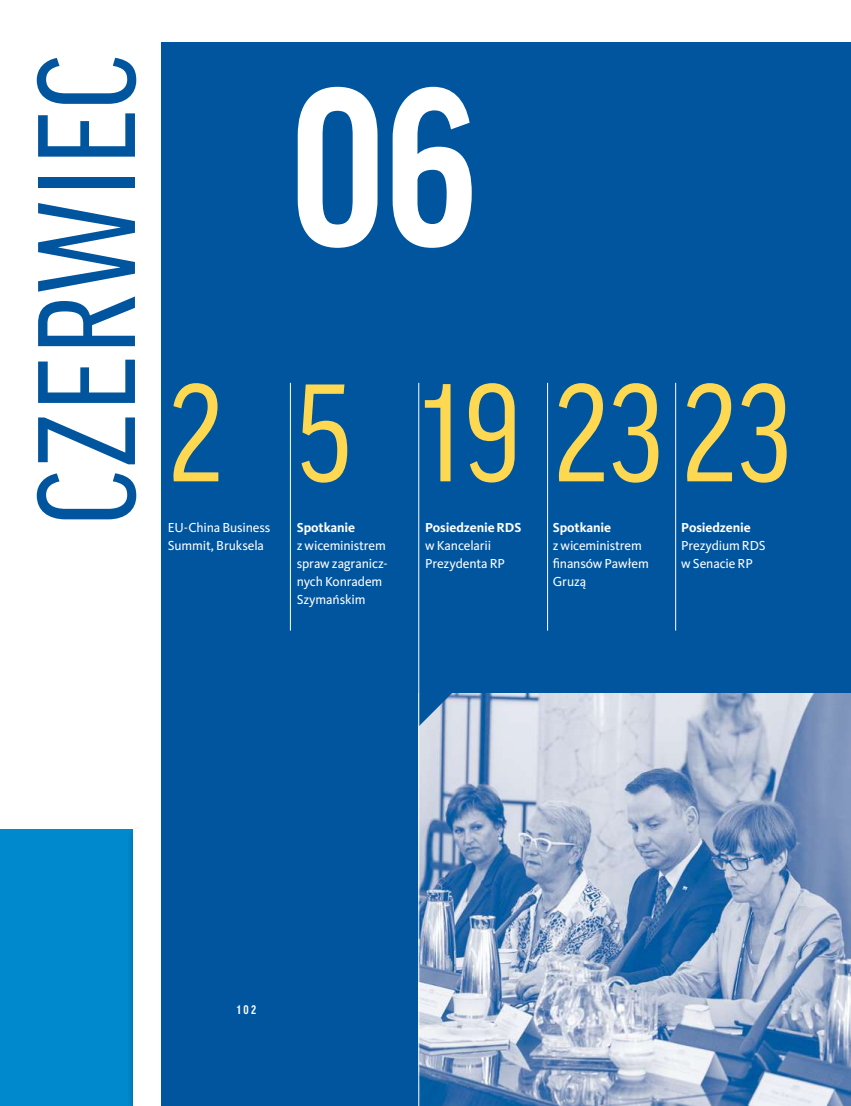
<style>
.page{position:relative;width:851px;height:1106px;background:#fff}
.page>*{position:absolute;margin:0;border:0;box-sizing:border-box;transform-origin:0 0}
.t1{font:700 condensed 216px "Good Pro";color:#fff}
.t2{font:133.5px "Good Pro Cond News";color:#ffd851}
.t3{font:133.5px "Good Pro Cond News";letter-spacing:.01em;color:#00559f}
.t4{font:13.5px/18px "Kievit Pro";letter-spacing:-.01em;color:#fff}
.t5{font:700 13.5px "Kievit Pro";letter-spacing:-.01em;color:#fff}
.t6{font:700 condensed 12px "Good OT";color:#fff}
</style>
<div class="page">
<div style="left:0;top:829px;width:133px;height:277px;background:#0089cd"></div>
<div style="left:127px;top:825px;width:37px;height:281px;background:#000;opacity:.25"></div>
<div style="left:133px;top:829px;width:28px;height:277px;background:#fff"></div>
<div style="left:139px;top:0;width:96px;height:1106px;background:#fff"></div>
<div style="left:162px;top:43px;width:688px;height:1063px;background:#00559f"></div>
<hr style="left:675px;top:383px;width:1px;height:247px;background:#fff">
<img style="left:419px;top:693px;width:431px;height:413px">
<svg style="left:419px;top:692px;width:33px;height:34px"></svg>
<hr style="left:547px;top:383px;width:1px;height:247px;background:#fff">
<hr style="left:290px;top:383px;width:1px;height:247px;background:#fff">
<hr style="left:418px;top:383px;width:1px;height:723px;background:#fff">
<h2 class="t3" style="left:12px;top:525px;width:473px;rotate:-90deg">CZERWIEC</h2>
<h1 class="t1" style="left:290px;top:48px;width:189px">06</h1>
<h2 class="t2" style="left:167px;top:358px;width:625px">2 5 192323</h2>
<p class="t4" style="left:168px;top:518px;width:104px">EU-China Business<br>Summit, Bruksela</p>
<p class="t5" style="left:297px;top:519px;width:60px">Spotkanie</p>
<p class="t4" style="left:297px;top:536px;width:92px">z wiceministrem spraw zagranicz&shy;nych Konradem<br>Szymańskim</p>
<p class="t5" style="left:425px;top:519px;width:98px">Posiedzenie RDS</p>
<p class="t4" style="left:425px;top:536px;width:81px">w Kancelarii<br>Prezydenta RP</p>
<p class="t5" style="left:552px;top:519px;width:60px">Spotkanie</p>
<p class="t4" style="left:552px;top:536px;width:98px">z wiceministrem finansów Pawłem<br>Gruzą</p>
<p class="t5" style="left:681px;top:519px;width:71px">Posiedzenie</p>
<p class="t4" style="left:681px;top:536px;width:86px">Prezydium RDS w Senacie RP</p>
<p class="t6" style="left:237px;top:1003px;width:20px">102</p>
</div>
